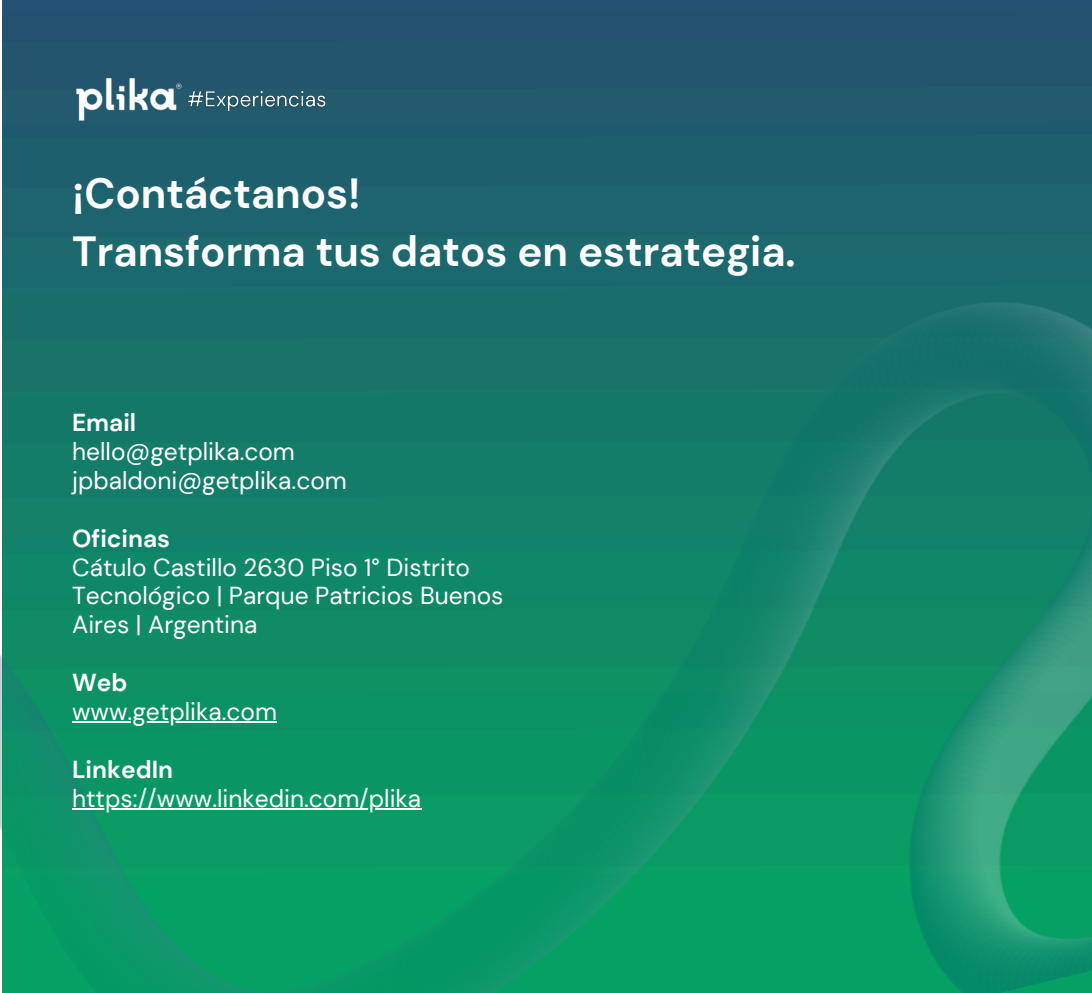
<style>
.page{position:relative;width:1092px;height:993px;background:#fff}
.page>*{position:absolute;margin:0;border:0;box-sizing:border-box;transform-origin:0 0}
.t1{font:700 42px/57.8px "DM Sans";color:#fff}
.t2{font:24.5px/28.9px "DM Sans";color:#fff}
.t3{font:700 24.5px "DM Sans";color:#fff}
.s1{font-weight:700}
</style>
<div class="page">
<img style="left:3px;top:0;width:1089px;height:218px">
<img style="left:0;top:218px;width:1092px;height:774px">
<img style="left:72px;top:74px;width:109px;height:50px">
<hr style="left:72px;top:721px;width:205px;height:1px;background:#fff">
<hr style="left:72px;top:807px;width:349px;height:2px;background:#fff">
<img style="left:184px;top:85px;width:145px;height:31px">
<h2 class="t1" style="left:72px;top:165px;width:725px">¡Contáctanos!<br>Transforma tus datos en estrategia.</h2>
<p class="t2" style="left:72px;top:408px;width:276px"><span class="s1">Email </span>hello@getplika.com jpbaldoni@getplika.com</p>
<p class="t2" style="left:72px;top:523px;width:433px"><span class="s1">Oficinas<br></span>Cátulo Castillo 2630 Piso 1° Distrito<br>Tecnológico | Parque Patricios Buenos<br>Aires | Argentina</p>
<h1 class="t3" style="left:72px;top:666px;width:57px">Web</h1>
<p class="t2" style="left:72px;top:697px;width:206px">www.getplika.com</p>
<p class="t3" style="left:72px;top:753px;width:102px">LinkedIn</p>
<h2 class="t2" style="left:72px;top:783px;width:351px">https://www.linkedin.com/plika</h2>
</div>
